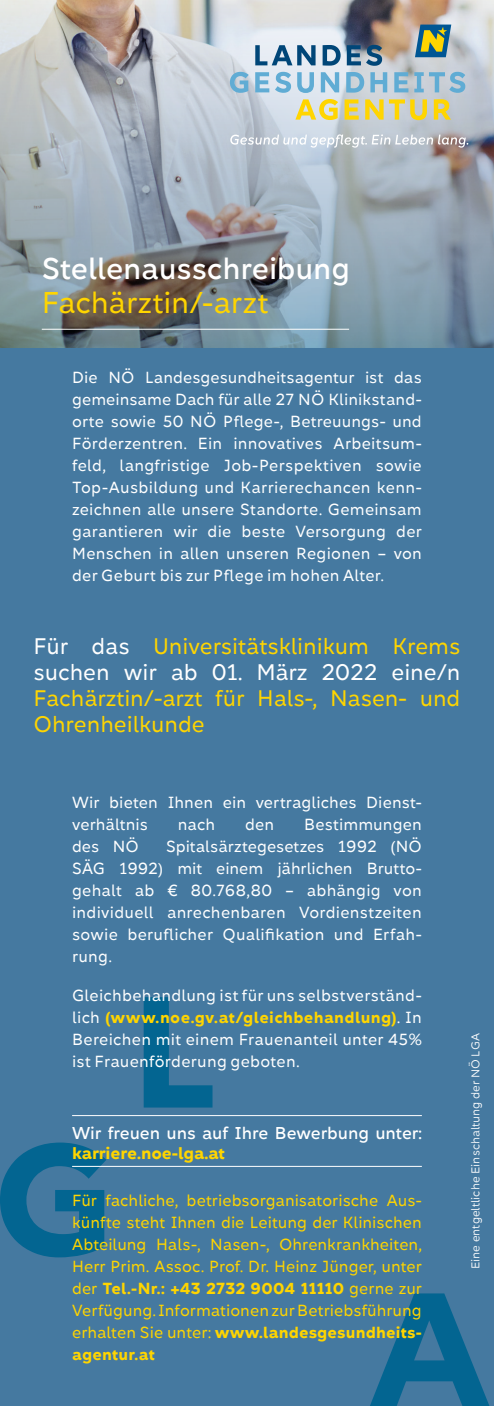
<style>
.page{position:relative;width:494px;height:1406px;background:#fff}
.page>*{position:absolute;margin:0;border:0;box-sizing:border-box;transform-origin:0 0}
.t1{font:500 28px "Kometa";letter-spacing:-.005em;color:#fff}
.t2{font:28px "Kometa";letter-spacing:-.01em;color:#ffd500}
.t3{font:21px/26px "Kometa";letter-spacing:-.005em;color:#ffd500;text-align:justify}
.t4{font:500 16px "Kometa";letter-spacing:-.005em;color:#fff}
.t5{font:800 15.8px "Kometa";letter-spacing:-.005em;color:#ffd500}
.t6{font:15px/22px "Kometa";letter-spacing:.015em;color:#fff;text-align:justify}
.t7{font:15px/22px "Kometa";color:#ffd500;text-align:justify}
.t8{font:11px "Kometa";color:#fff}
.s1{color:#fff}
.s2{font-weight:800;color:#ffd500}
.s3{font-weight:800}
</style>
<div class="page">
<div style="left:0;top:0;width:493px;height:1406px;background:#4579a0"></div>
<svg style="left:143px;top:997px;width:69px;height:111px"></svg>
<svg style="left:370px;top:1293px;width:119px;height:113px"></svg>
<svg style="left:0;top:1143px;width:106px;height:114px"></svg>
<hr style="left:72px;top:1115px;width:349px;height:1px;background:#fff">
<hr style="left:72px;top:1166px;width:349px;height:1px;background:#fff">
<img style="left:0;top:0;width:493px;height:348px">
<div style="left:197px;top:0;width:296px;height:180px;background:#fff;opacity:.5"></div>
<svg style="left:255px;top:45px;width:127px;height:21px;background:#7799b4"></svg>
<svg style="left:295px;top:99px;width:155px;height:21px;background:#e2d379"></svg>
<svg style="left:230px;top:72px;width:235px;height:21px;background:#a0c5db"></svg>
<svg style="left:230px;top:134px;width:238px;height:14px;background:#c6cad1"></svg>
<svg style="left:414px;top:25px;width:37px;height:32px"></svg>
<hr style="left:42px;top:329px;width:307px;height:1px;background:#fff">
<p class="t1" style="left:42px;top:250px;width:309px">Stellenausschreibung</p>
<p class="t2" style="left:42px;top:284px;width:228px">Fachärztin/-arzt</p>
<p class="t6" style="left:72px;top:366px;width:351px">Die NÖ Landesgesundheitsagentur ist das gemeinsame Dach für alle 27 NÖ Klinikstand&shy;orte sowie 50 NÖ Pflege-, Betreuungs- und Förderzentren. Ein innovatives Arbeitsum&shy;feld, langfristige Job-Perspektiven sowie Top-Ausbildung und Karrierechancen kenn&shy;zeichnen alle unsere Standorte. Gemeinsam garantieren wir die beste Versorgung der Menschen in allen unseren Regionen – von der Geburt bis zur Pflege im hohen Alter.</p>
<p class="t3" style="left:33px;top:633px;width:428px"><span class="s1">Für das</span> Universitätsklinikum Krems <span class="s1">suchen wir ab 01. März 2022 eine/n </span>Fachärztin/-arzt für Hals-, Nasen- und Ohrenheilkunde</p>
<p class="t6" style="left:72px;top:791px;width:351px">Wir bieten Ihnen ein vertragliches Dienst&shy;verhältnis</p>
<p class="t6" style="left:178px;top:813px;width:39px">nach</p>
<p class="t6" style="left:245px;top:813px;width:31px">den</p>
<p class="t6" style="left:304px;top:813px;width:119px">Bestimmungen</p>
<p class="t6" style="left:72px;top:835px;width:351px;text-indent:94px">Spitalsärztegesetzes 1992 (NÖ SÄG 1992) mit einem jährlichen Brutto&shy;gehalt ab € 80.768,80 – abhängig von individuell anrechenbaren Vordienstzeiten sowie beruflicher Qualifikation und Erfah&shy;rung.</p>
<p class="t6" style="left:72px;top:984px;width:351px">Gleichbehandlung ist für uns selbstverständ&shy;lich <span class="s2">(www.noe.gv.at/gleichbehandlung)</span>. In Bereichen mit einem Frauenanteil unter 45% ist Frauenförderung geboten.</p>
<p class="t6" style="left:72px;top:835px;width:68px">des NÖ</p>
<p class="t4" style="left:72px;top:1123px;width:351px">Wir freuen uns auf Ihre Bewerbung unter:</p>
<p class="t5" style="left:72px;top:1142px;width:154px">karriere.noe-lga.at</p>
<p class="t7" style="left:72px;top:1189px;width:351px">Für fachliche, betriebsorganisatorische Aus&shy;künfte steht Ihnen die Leitung der Klinischen Abteilung Hals-, Nasen-, Ohrenkrankheiten, Herr Prim. Assoc. Prof. Dr. Heinz Jünger, unter der <span class="s3">Tel.-Nr.: +43 2732 9004 11110</span> gerne zur Verfügung. Informationen zur Betriebsführung erhalten Sie unter: <span class="s3">www.landesgesundheits&shy;agentur.at</span></p>
<p class="t8" style="left:468px;top:1269px;width:237px;rotate:-90deg">Eine entgeltliche Einschaltung der NÖ LGA</p>
</div>
